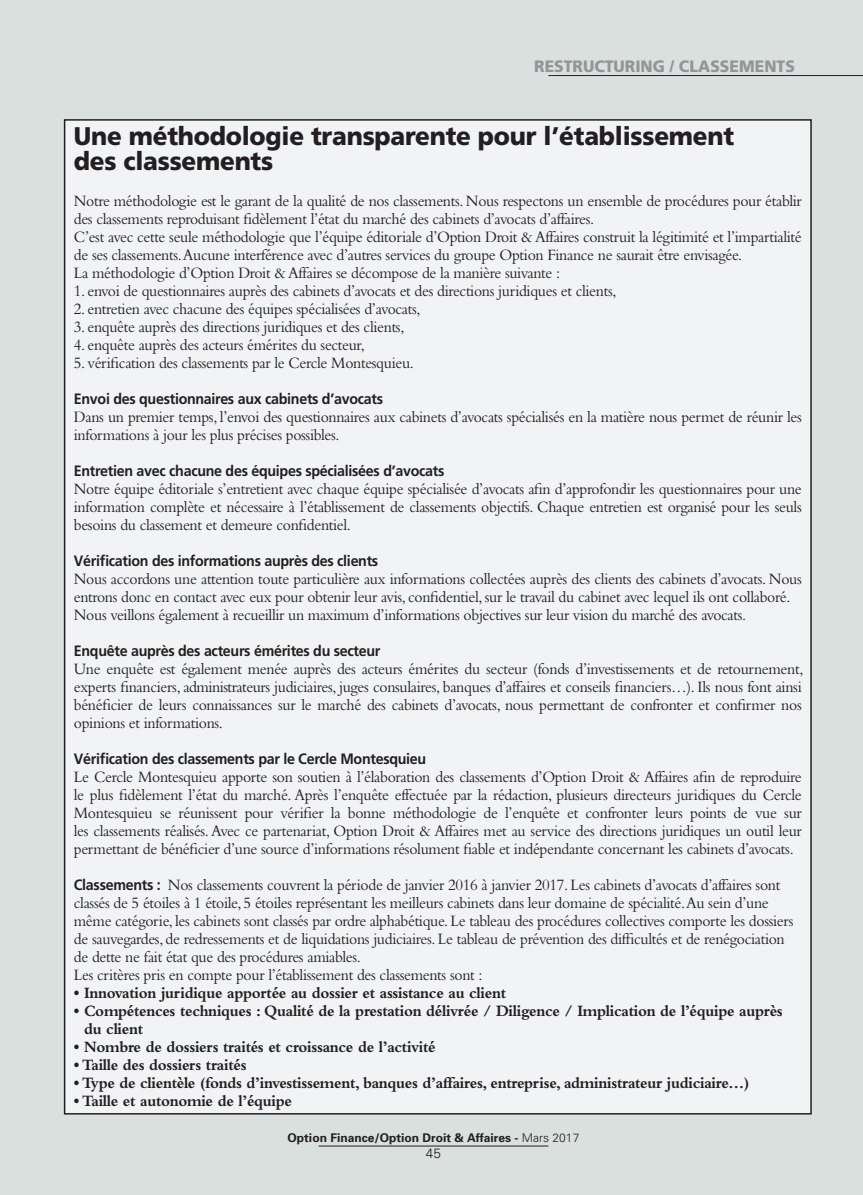
<style>
.page{position:relative;width:863px;height:1195px;background:#fff}
.page>*{position:absolute;margin:0;border:0;box-sizing:border-box;transform-origin:0 0}
.t1{font:900 25.5px/25.5px "Frutiger";letter-spacing:-.01em;color:#231f20;scale:.95 1}
.t2{font:16.5px/18px "Bembo";letter-spacing:-.02em;color:#231f20;scale:.95 1}
.t3{font:700 16.5px/18px "Bembo";letter-spacing:-.02em;color:#231f20;scale:.95 1}
.t4{font:900 16.5px "Frutiger";color:#939598;scale:.95 1}
.t5{font:700 15px "Frutiger";letter-spacing:-.02em;color:#231f20;scale:.95 1}
.t6{font:300 13.5px "Univers";color:#231f20}
.t7{font:700 12px "Univers";color:#231f20}
.s1{font-family:"Frutiger";font-weight:700;font-size:15px}
.s2{font-weight:300}
</style>
<div class="page">
<div style="left:0;top:0;width:862px;height:1195px;background:#dae0dd"></div>
<hr style="left:548px;top:75px;width:314px;height:1px;background:#231f20">
<hr style="left:318px;top:1146px;width:230px;height:1px;background:#231f20">
<div style="left:65px;top:120px;width:745px;height:994px;background:#f2f3f4"></div>
<p class="t4" style="left:534px;top:56px;width:276px">RESTRUCTURING / CLASSEMENTS</p>
<h1 class="t1" style="left:74px;top:123px;width:696px">Une méthodologie transparente pour l’établissement des classements</h1>
<p class="t2" style="left:74px;top:192px;width:767px">Notre méthodologie est le garant de la qualité de nos classements. Nous respectons un ensemble de procédures pour établir des classements reproduisant fidèlement l’état du marché des cabinets d’avocats d’affaires.<br>C’est avec cette seule méthodologie que l’équipe éditoriale d’Option Droit &amp; Affaires construit la légitimité et l’impartialité de ses classements.Aucune interférence avec d’autres services du groupe Option Finance ne saurait être envisagée.<br>La méthodologie d’Option Droit &amp; Affaires se décompose de la manière suivante :</p>
<p class="t2" style="left:74px;top:282px;width:572px">1. envoi de questionnaires auprès des cabinets d’avocats et des directions juridiques et clients,</p>
<p class="t2" style="left:74px;top:300px;width:366px">2. entretien avec chacune des équipes spécialisées d’avocats,</p>
<p class="t2" style="left:74px;top:318px;width:349px">3. enquête auprès des directions juridiques et des clients,</p>
<p class="t2" style="left:74px;top:336px;width:308px">4. enquête auprès des acteurs émérites du secteur,</p>
<p class="t2" style="left:74px;top:354px;width:359px">5. vérification des classements par le Cercle Montesquieu.</p>
<p class="t5" style="left:74px;top:390px;width:327px">Envoi des questionnaires aux cabinets d’avocats</p>
<p class="t2" style="left:74px;top:408px;width:767px">Dans un premier temps, l’envoi des questionnaires aux cabinets d’avocats spécialisés en la matière nous permet de réunir les informations à jour les plus précises possibles.</p>
<p class="t5" style="left:74px;top:462px;width:391px">Entretien avec chacune des équipes spécialisées d’avocats</p>
<p class="t2" style="left:74px;top:480px;width:767px;text-align:justify">Notre équipe éditoriale s’entretient avec chaque équipe spécialisée d’avocats afin d’approfondir les questionnaires pour une information complète et nécessaire à l’établissement de classements objectifs. Chaque entretien est organisé pour les seuls besoins du classement et demeure confidentiel.</p>
<p class="t5" style="left:74px;top:552px;width:322px">Vérification des informations auprès des clients</p>
<p class="t2" style="left:74px;top:570px;width:767px">Nous accordons une attention toute particulière aux informations collectées auprès des clients des cabinets d’avocats. Nous entrons donc en contact avec eux pour obtenir leur avis, confidentiel, sur le travail du cabinet avec lequel ils ont collaboré.<br>Nous veillons également à recueillir un maximum d’informations objectives sur leur vision du marché des avocats.</p>
<p class="t5" style="left:74px;top:642px;width:324px">Enquête auprès des acteurs émérites du secteur</p>
<p class="t2" style="left:74px;top:660px;width:769px;text-align:justify">Une enquête est également menée auprès des acteurs émérites du secteur (fonds d’investissements et de retournement, experts financiers, administrateurs judiciaires, juges consulaires, banques d’affaires et conseils financiers…). Ils nous font ainsi bénéficier de leurs connaissances sur le marché des cabinets d’avocats, nous permettant de confronter et confirmer nos opinions et informations.</p>
<p class="t5" style="left:74px;top:750px;width:372px">Vérification des classements par le Cercle Montesquieu</p>
<p class="t2" style="left:74px;top:768px;width:767px;text-align:justify">Le Cercle Montesquieu apporte son soutien à l’élaboration des classements d’Option Droit &amp; Affaires afin de reproduire le plus fidèlement l’état du marché. Après l’enquête effectuée par la rédaction, plusieurs directeurs juridiques du Cercle Montesquieu se réunissent pour vérifier la bonne méthodologie de l’enquête et confronter leurs points de vue sur les classements réalisés. Avec ce partenariat, Option Droit &amp; Affaires met au service des directions juridiques un outil leur permettant de bénéficier d’une source d’informations résolument fiable et indépendante concernant les cabinets d’avocats.</p>
<p class="t2" style="left:74px;top:876px;width:758px"><span class="s1">Classements :</span> Nos classements couvrent la période de janvier 2016 à janvier 2017. Les cabinets d’avocats d’affaires sont classés de 5 étoiles à 1 étoile, 5 étoiles représentant les meilleurs cabinets dans leur domaine de spécialité.Au sein d’une même catégorie, les cabinets sont classés par ordre alphabétique. Le tableau des procédures collectives comporte les dossiers de sauvegardes, de redressements et de liquidations judiciaires. Le tableau de prévention des difficultés et de renégociation de dette ne fait état que des procédures amiables.<br>Les critères pris en compte pour l’établissement des classements sont :</p>
<p class="t3" style="left:74px;top:984px;width:456px">• Innovation juridique apportée au dossier et assistance au client</p>
<p class="t3" style="left:84px;top:1002px;width:736px;text-indent:-10px">• Compétences techniques : Qualité de la prestation délivrée / Diligence / Implication de l’équipe auprès du client</p>
<p class="t3" style="left:74px;top:1038px;width:382px">• Nombre de dossiers traités et croissance de l’activité</p>
<p class="t3" style="left:74px;top:1056px;width:183px">• Taille des dossiers traités</p>
<p class="t3" style="left:74px;top:1074px;width:712px">• Type de clientèle (fonds d’investissement, banques d’affaires, entreprise, administrateur judiciaire…)</p>
<p class="t3" style="left:74px;top:1092px;width:231px">• Taille et autonomie de l’équipe</p>
<p class="t7" style="left:287px;top:1130px;width:293px">Option Finance/Option Droit &amp; Affaires - <span class="s2">Mars 2017</span></p>
<p class="t6" style="left:425px;top:1145px;width:17px">45</p>
</div>
